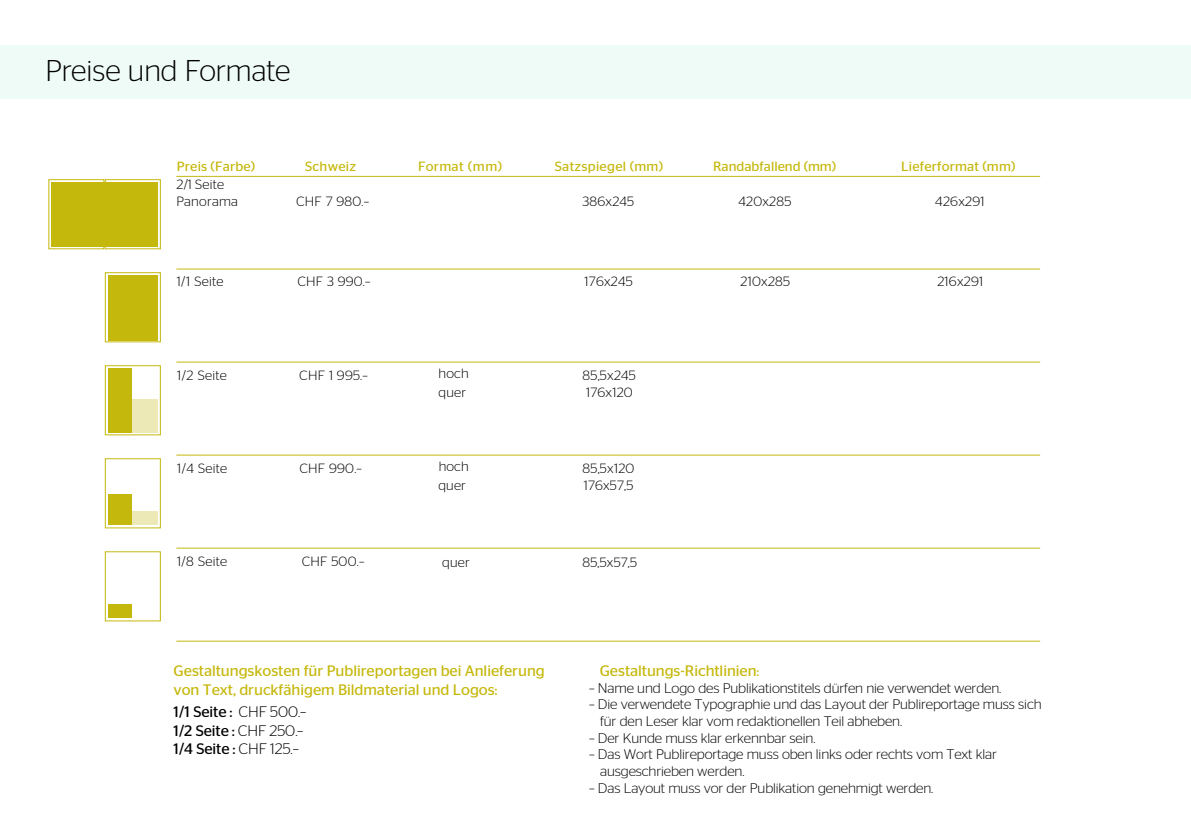
<style>
.page{position:relative;width:1191px;height:840px;background:#fff}
.page>*{position:absolute;margin:0;border:0;box-sizing:border-box;transform-origin:0 0}
.t1{font:300 30px "Stag Sans";color:#000}
.t2{font:15.2px/18.2px "Stag Sans";letter-spacing:-.005em;color:#c5b80d}
.t3{font:15.2px/18.6px "Stag Sans";letter-spacing:-.005em;color:#000}
.t4{font:300 14px/16.6px "Stag Sans";letter-spacing:-.01em;color:#000}
.t5{font:300 13.4px/16px "Stag Sans";letter-spacing:.02em;color:#000}
.t6{font:13.4px "Stag Sans";letter-spacing:.015em;color:#c5b80d}
.s1{font-weight:300}
.s2{font-size:14px}
</style>
<div class="page">
<hr style="left:176px;top:176px;width:864px;height:1px;background:#c5b80d">
<hr style="left:176px;top:268px;width:864px;height:1px;background:#c5b80d">
<hr style="left:176px;top:361px;width:864px;height:1px;background:#c5b80d">
<hr style="left:176px;top:454px;width:864px;height:1px;background:#c5b80d">
<hr style="left:176px;top:547px;width:864px;height:1px;background:#c5b80d">
<hr style="left:176px;top:640px;width:864px;height:1px;background:#c5b80d">
<div style="left:105px;top:272px;width:56px;height:70px;border:1px solid #c5b80d"></div>
<div style="left:108px;top:275px;width:50px;height:65px;background:#c5b80d"></div>
<div style="left:105px;top:365px;width:56px;height:70px;border:1px solid #c5b80d"></div>
<div style="left:108px;top:399px;width:50px;height:34px;background:#ede9b6"></div>
<div style="left:108px;top:368px;width:23px;height:65px;background:#c5b80d"></div>
<div style="left:108px;top:510px;width:50px;height:14px;background:#ede9b6"></div>
<div style="left:105px;top:458px;width:56px;height:70px;border:1px solid #c5b80d"></div>
<div style="left:108px;top:494px;width:23px;height:30px;background:#c5b80d"></div>
<div style="left:105px;top:179px;width:55px;height:70px;background:linear-gradient(to right,#fff,#fff)"></div>
<div style="left:105px;top:179px;width:56px;height:70px;border:1px solid #c5b80d"></div>
<div style="left:49px;top:179px;width:55px;height:70px;background:linear-gradient(to right,#fff,#fff)"></div>
<div style="left:48px;top:179px;width:56px;height:70px;border:1px solid #c5b80d"></div>
<div style="left:51px;top:182px;width:107px;height:64px;background:#c5b80d"></div>
<div style="left:105px;top:551px;width:56px;height:70px;border:1px solid #c5b80d"></div>
<div style="left:108px;top:604px;width:23px;height:14px;background:#c5b80d"></div>
<div style="left:0;top:45px;width:1191px;height:54px;background:#eefbf7"></div>
<h1 class="t1" style="left:45px;top:54px;width:246px">Preise und Formate</h1>
<p class="t6" style="left:418px;top:158px;width:86px">Format (mm)</p>
<p class="t6" style="left:177px;top:158px;width:80px">Preis (Farbe)</p>
<p class="t6" style="left:713px;top:158px;width:125px">Randabfallend (mm)</p>
<p class="t6" style="left:901px;top:158px;width:116px">Lieferformat (mm)</p>
<p class="t5" style="left:176px;top:176px;width:63px">2/1 Seite<br>Panorama</p>
<p class="t6" style="left:555px;top:158px;width:110px">Satzspiegel (mm)</p>
<p class="t6" style="left:305px;top:158px;width:52px">Schweiz</p>
<p class="t5" style="left:296px;top:192px;width:75px">CHF 7 980.–</p>
<p class="t5" style="left:582px;top:192px;width:53px">386x245</p>
<p class="t5" style="left:738px;top:192px;width:54px">420x285</p>
<p class="t5" style="left:935px;top:192px;width:51px">426x291</p>
<p class="t5" style="left:177px;top:273px;width:48px">1/1 Seite</p>
<p class="t5" style="left:297px;top:273px;width:75px">CHF 3 990.–</p>
<p class="t5" style="left:584px;top:273px;width:50px">176x245</p>
<p class="t5" style="left:740px;top:273px;width:51px">210x285</p>
<p class="t5" style="left:937px;top:273px;width:47px">216x291</p>
<p class="t5" style="left:438px;top:364px;width:32px;line-height:18.6px">hoch quer</p>
<p class="t5" style="left:177px;top:367px;width:51px">1/2 Seite</p>
<p class="t5" style="left:299px;top:367px;width:70px">CHF 1 995.–</p>
<p class="t5" style="left:582px;top:367px;width:55px">85,5x245</p>
<p class="t5" style="left:586px;top:384px;width:48px">176x120</p>
<p class="t5" style="left:439px;top:457px;width:32px">hoch</p>
<p class="t5" style="left:177px;top:460px;width:52px">1/4 Seite</p>
<p class="t5" style="left:299px;top:460px;width:64px">CHF 990.–</p>
<p class="t5" style="left:582px;top:460px;width:53px">85,5x120</p>
<p class="t5" style="left:177px;top:553px;width:52px">1/8 Seite</p>
<p class="t5" style="left:302px;top:553px;width:64px">CHF 500.–</p>
<p class="t5" style="left:438px;top:477px;width:29px">quer</p>
<p class="t5" style="left:584px;top:477px;width:51px">176x57,5</p>
<p class="t5" style="left:442px;top:553px;width:29px">quer</p>
<p class="t5" style="left:582px;top:553px;width:56px">85,5x57,5</p>
<p class="t2" style="left:174px;top:661px;width:373px">Gestaltungskosten für Publireportagen bei Anlieferung von Text, druckfähigem Bildmaterial und Logos:</p>
<p class="t3" style="left:174px;top:702px;width:134px">1/1 Seite : <span class="s1">CHF 500.–<br></span>1/2 Seite : <span class="s1">CHF 250.–<br></span>1/4 Seite : <span class="s1">CHF 125.–</span></p>
<p class="t2" style="left:599px;top:661px;width:161px">Gestaltungs-Richtlinien<span class="s2">:</span></p>
<p class="t4" style="left:589px;top:679px;width:414px">– Name und Logo des Publikationstitels dürfen nie verwendet werden.</p>
<p class="t4" style="left:600px;top:695px;width:443px;text-indent:-11px">– Die verwendete Typographie und das Layout der Publireportage muss sich für den Leser klar vom redaktionellen Teil abheben.</p>
<p class="t4" style="left:589px;top:729px;width:228px">– Der Kunde muss klar erkennbar sein.</p>
<p class="t4" style="left:600px;top:745px;width:398px;text-indent:-11px">– Das Wort Publireportage muss oben links oder rechts vom Text klar ausgeschrieben werden.</p>
<p class="t4" style="left:589px;top:779px;width:346px">– Das Layout muss vor der Publikation genehmigt werden.</p>
</div>
